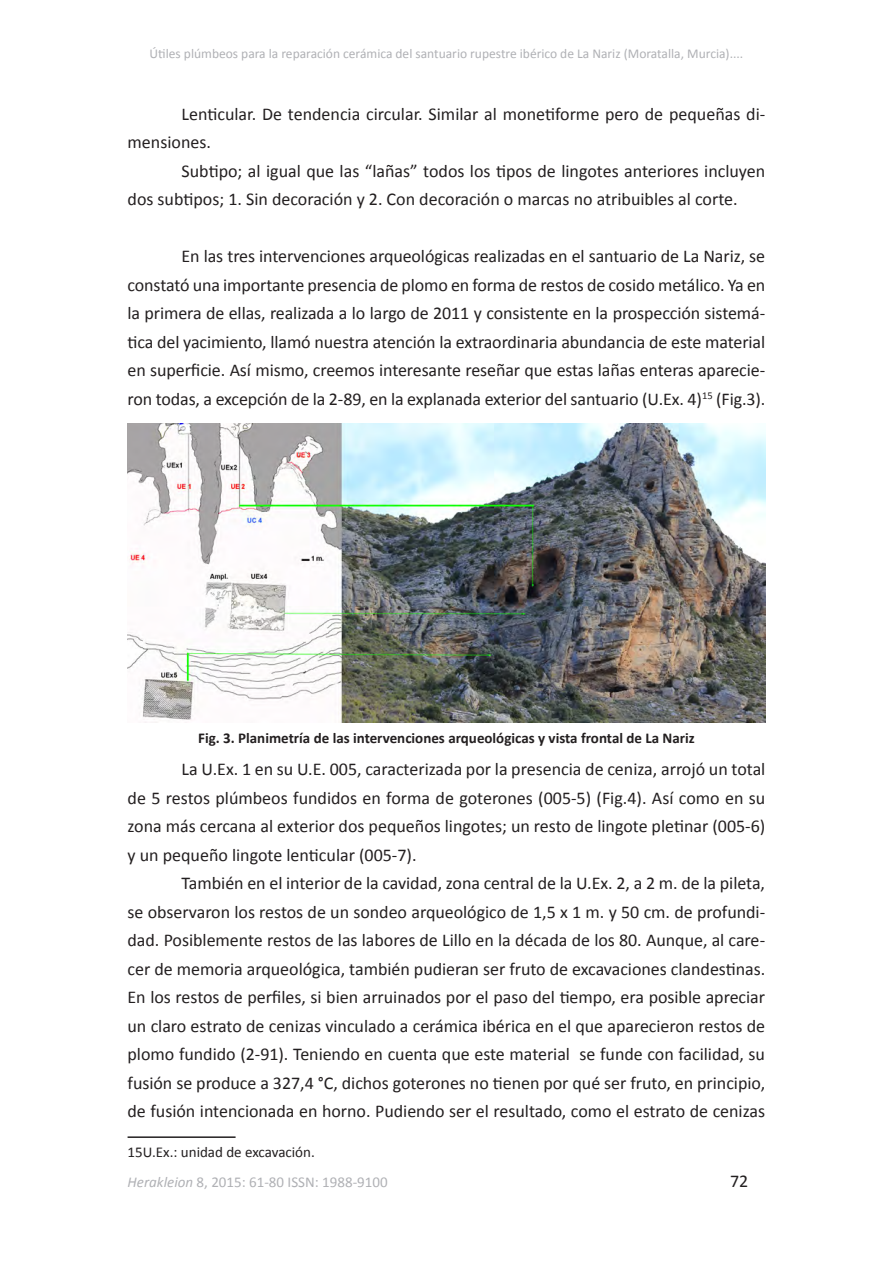
<style>
.page{position:relative;width:893px;height:1263px;background:#fff}
.page>*{position:absolute;margin:0;border:0;box-sizing:border-box;transform-origin:0 0}
.t1{font:18px/28.5px "Calibri";color:#231f20;text-align:justify}
.t2{font:700 15px "Calibri";color:#231f20}
.t3{font:15px "Calibri";color:#b0b1b5}
.t4{font:15px "Calibri";color:#231f20}
.t5{font:13.5px "Calibri";color:#b0b1b5}
.s1{font-style:italic}
</style>
<div class="page">
<hr style="left:128px;top:1136px;width:108px;height:2px;background:#231f20">
<img style="left:128px;top:424px;width:637px;height:299px">
<p class="t5" style="left:150px;top:45px;width:595px">Útiles plúmbeos para la reparación cerámica del santuario rupestre ibérico de La Nariz (Moratalla, Murcia)....</p>
<p class="t1" style="left:128px;top:100px;width:639px;text-indent:54px">Lenticular. De tendencia circular. Similar al monetiforme pero de pequeñas di&shy;mensiones.</p>
<p class="t1" style="left:128px;top:157px;width:639px;text-indent:54px">Subtipo; al igual que las “lañas” todos los tipos de lingotes anteriores incluyen dos subtipos; 1. Sin decoración y 2. Con decoración o marcas no atribuibles al corte.</p>
<p class="t1" style="left:128px;top:242px;width:639px;text-indent:54px">En las tres intervenciones arqueológicas realizadas en el santuario de La Nariz, se constató una importante presencia de plomo en forma de restos de cosido metálico. Ya en la primera de ellas, realizada a lo largo de 2011 y consistente en la prospección sistemá&shy;tica del yacimiento, llamó nuestra atención la extraordinaria abundancia de este material en superficie. Así mismo, creemos interesante reseñar que estas lañas enteras aparecie&shy;ron todas, a excepción de la 2-89, en la explanada exterior del santuario (U.Ex. 4)<sup>15</sup> (Fig.3).</p>
<p class="t2" style="left:198px;top:728px;width:498px">Fig. 3. Planimetría de las intervenciones arqueológicas y vista frontal de La Nariz</p>
<p class="t1" style="left:128px;top:755px;width:639px;text-indent:54px">La U.Ex. 1 en su U.E. 005, caracterizada por la presencia de ceniza, arrojó un total de 5 restos plúmbeos fundidos en forma de goterones (005-5) (Fig.4). Así como en su zona más cercana al exterior dos pequeños lingotes; un resto de lingote pletinar (005-6) y un pequeño lingote lenticular (005-7).</p>
<p class="t1" style="left:128px;top:869px;width:639px;text-indent:54px">También en el interior de la cavidad, zona central de la U.Ex. 2, a 2 m. de la pileta, se observaron los restos de un sondeo arqueológico de 1,5 x 1 m. y 50 cm. de profundi&shy;dad. Posiblemente restos de las labores de Lillo en la década de los 80. Aunque, al care&shy;cer de memoria arqueológica, también pudieran ser fruto de excavaciones clandestinas.<br>En los restos de perfiles, si bien arruinados por el paso del tiempo, era posible apreciar un claro estrato de cenizas vinculado a cerámica ibérica en el que aparecieron restos de plomo fundido (2-91). Teniendo en cuenta que este material se funde con facilidad, su fusión se produce a 327,4 °C, dichos goterones no tienen por qué ser fruto, en principio, de fusión intencionada en horno. Pudiendo ser el resultado, como el estrato de cenizas</p>
<p class="t4" style="left:128px;top:1142px;width:189px">15U.Ex.: unidad de excavación.</p>
<p class="t3" style="left:128px;top:1173px;width:262px"><span class="s1">Herakleion</span> 8, 2015: 61-80 ISSN: 1988-9100</p>
<p class="t1" style="left:730px;top:1167px;width:20px">72</p>
</div>
